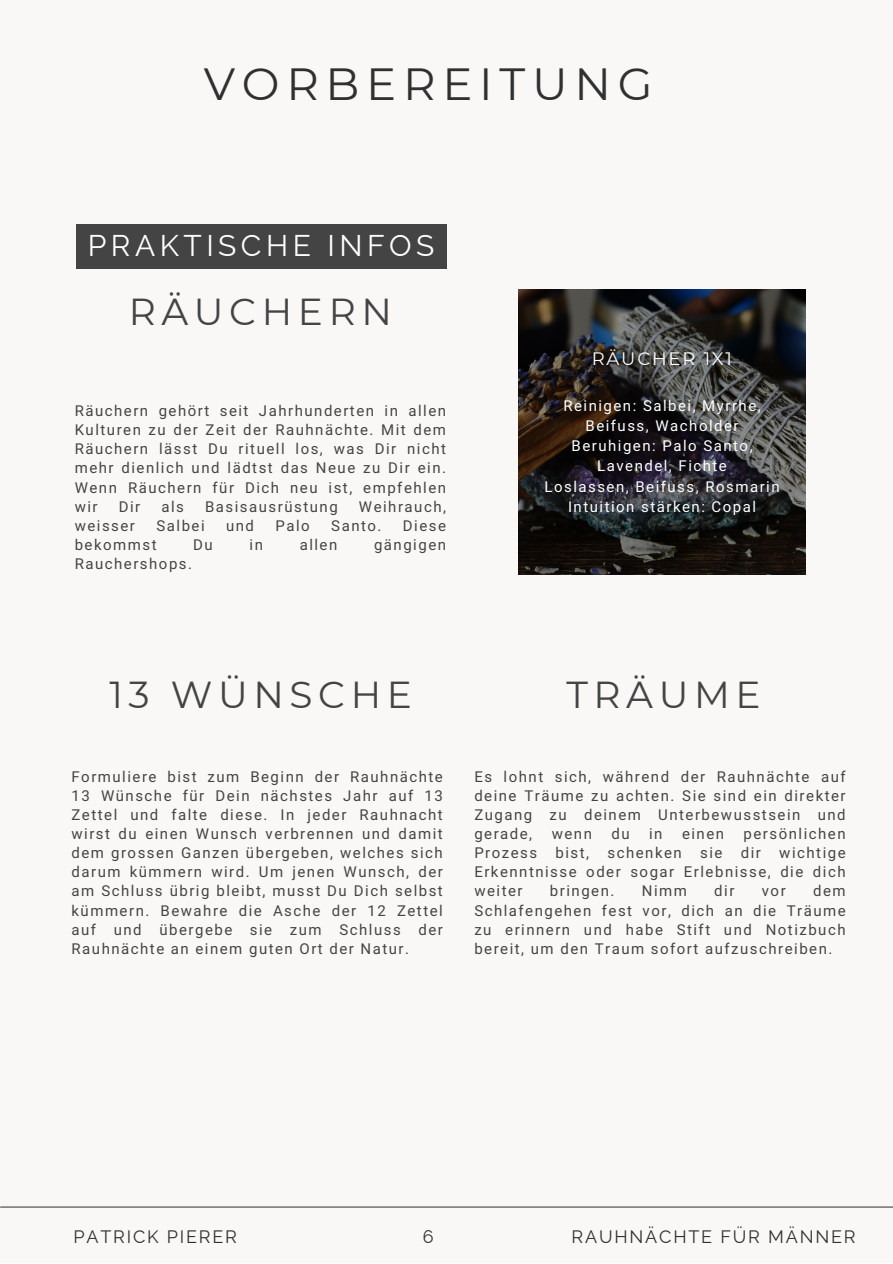
<style>
.page{position:relative;width:893px;height:1264px;background:#fff}
.page>*{position:absolute;margin:0;border:0;box-sizing:border-box;transform-origin:0 0}
.t1{font:45px "Montserrat";letter-spacing:.15em;color:#303030}
.t2{font:37.5px "Montserrat";letter-spacing:.15em;color:#444}
.t3{font:30px "Raleway";letter-spacing:.15em;color:#fff}
.t4{font:18px "Raleway";letter-spacing:.1em;color:#303030}
.t5{font:18px "Montserrat";letter-spacing:.1em;color:#fff}
.t6{font:15px/19px "Araboto";letter-spacing:.1em;color:#444;text-align:justify}
.t7{font:15px/20.2px "Araboto";letter-spacing:.1em;color:#fff;text-align:center}
</style>
<div class="page">
<div style="left:0;top:0;width:892px;height:1262px;background:#faf8f6"></div>
<hr style="left:1px;top:1206px;width:891px;height:1px;background:#444">
<div style="left:76px;top:224px;width:370px;height:44px;background:#444"></div>
<img style="left:518px;top:289px;width:287px;height:286px">
<p class="t1" style="left:204px;top:57px;width:450px">VORBEREITUNG</p>
<p class="t3" style="left:88px;top:227px;width:348px">PRAKTISCHE INFOS</p>
<p class="t2" style="left:129px;top:288px;width:264px">RÄUCHERN</p>
<p class="t6" style="left:75px;top:402px;width:373px">Räuchern gehört seit Jahrhunderten in allen Kulturen zu der Zeit der Rauhnächte. Mit dem Räuchern lässt Du rituell los, was Dir nicht mehr dienlich und lädtst das Neue zu Dir ein.<br>Wenn Räuchern für Dich neu ist, empfehlen wir</p>
<p class="t6" style="left:119px;top:497px;width:23px">Dir</p>
<p class="t6" style="left:161px;top:497px;width:24px">als</p>
<p class="t6" style="left:205px;top:497px;width:134px">Basisausrüstung</p>
<p class="t6" style="left:359px;top:497px;width:89px">Weihrauch,</p>
<p class="t6" style="left:75px;top:516px;width:62px">weisser</p>
<p class="t6" style="left:156px;top:516px;width:50px">Salbei</p>
<p class="t6" style="left:226px;top:516px;width:29px">und</p>
<p class="t6" style="left:275px;top:516px;width:36px">Palo</p>
<p class="t6" style="left:331px;top:516px;width:52px">Santo.</p>
<p class="t6" style="left:403px;top:516px;width:45px">Diese</p>
<p class="t6" style="left:75px;top:535px;width:83px">bekommst</p>
<p class="t6" style="left:193px;top:535px;width:21px">Du</p>
<p class="t6" style="left:249px;top:535px;width:15px">in</p>
<p class="t6" style="left:300px;top:535px;width:39px">allen</p>
<p class="t6" style="left:374px;top:535px;width:73px">gängigen</p>
<p class="t6" style="left:75px;top:555px;width:119px">Rauchershops.</p>
<p class="t5" style="left:591px;top:347px;width:142px">RÄUCHER 1X1</p>
<p class="t7" style="left:563px;top:396px;width:199px">Reinigen: Salbei, Myrrhe,<br>Beifuss, Wacholder</p>
<p class="t7" style="left:571px;top:436px;width:182px">Beruhigen: Palo Santo,<br>Lavendel, Fichte</p>
<p class="t7" style="left:544px;top:477px;width:236px">Loslassen, Beifuss, Rosmarin</p>
<p class="t7" style="left:568px;top:497px;width:189px">Intuition stärken: Copal</p>
<p class="t2" style="left:109px;top:672px;width:304px">13 WÜNSCHE</p>
<p class="t6" style="left:71px;top:767px;width:373px">Formuliere bist zum Beginn der Rauhnächte 13 Wünsche für Dein nächstes Jahr auf 13<br>Zettel und falte diese. In jeder Rauhnacht wirst du einen Wunsch verbrennen und damit dem grossen Ganzen übergeben, welches sich darum kümmern wird. Um jenen Wunsch, der am Schluss übrig bleibt, musst Du Dich selbst kümmern. Bewahre die Asche der 12 Zettel auf und übergebe sie zum Schluss der Rauhnächte an einem guten Ort der Natur.</p>
<p class="t2" style="left:566px;top:672px;width:196px">TRÄUME</p>
<p class="t6" style="left:474px;top:767px;width:373px">Es lohnt sich, während der Rauhnächte auf deine Träume zu achten. Sie sind ein direkter Zugang zu deinem Unterbewusstsein und gerade,</p>
<p class="t6" style="left:474px;top:824px;width:373px;text-indent:269px">persönlichen Prozess bist, schenken sie dir wichtige Erkenntnisse oder sogar Erlebnisse, die dich weiter</p>
<p class="t6" style="left:551px;top:824px;width:42px">wenn</p>
<p class="t6" style="left:611px;top:824px;width:20px">du</p>
<p class="t6" style="left:649px;top:824px;width:15px">in</p>
<p class="t6" style="left:682px;top:824px;width:44px">einen</p>
<p class="t6" style="left:474px;top:882px;width:373px;text-indent:339px">dem Schlafengehen fest vor, dich an die Träume zu erinnern und habe Stift und Notizbuch bereit, um den Traum sofort aufzuschreiben.</p>
<p class="t6" style="left:550px;top:882px;width:66px">bringen.</p>
<p class="t6" style="left:641px;top:882px;width:47px">Nimm</p>
<p class="t6" style="left:714px;top:882px;width:22px">dir</p>
<p class="t6" style="left:761px;top:882px;width:25px">vor</p>
<p class="t4" style="left:73px;top:1225px;width:165px">PATRICK PIERER</p>
<p class="t4" style="left:571px;top:1225px;width:285px">RAUHNÄCHTE FÜR MÄNNER</p>
<p class="t4" style="left:422px;top:1225px;width:12px">6</p>
</div>
